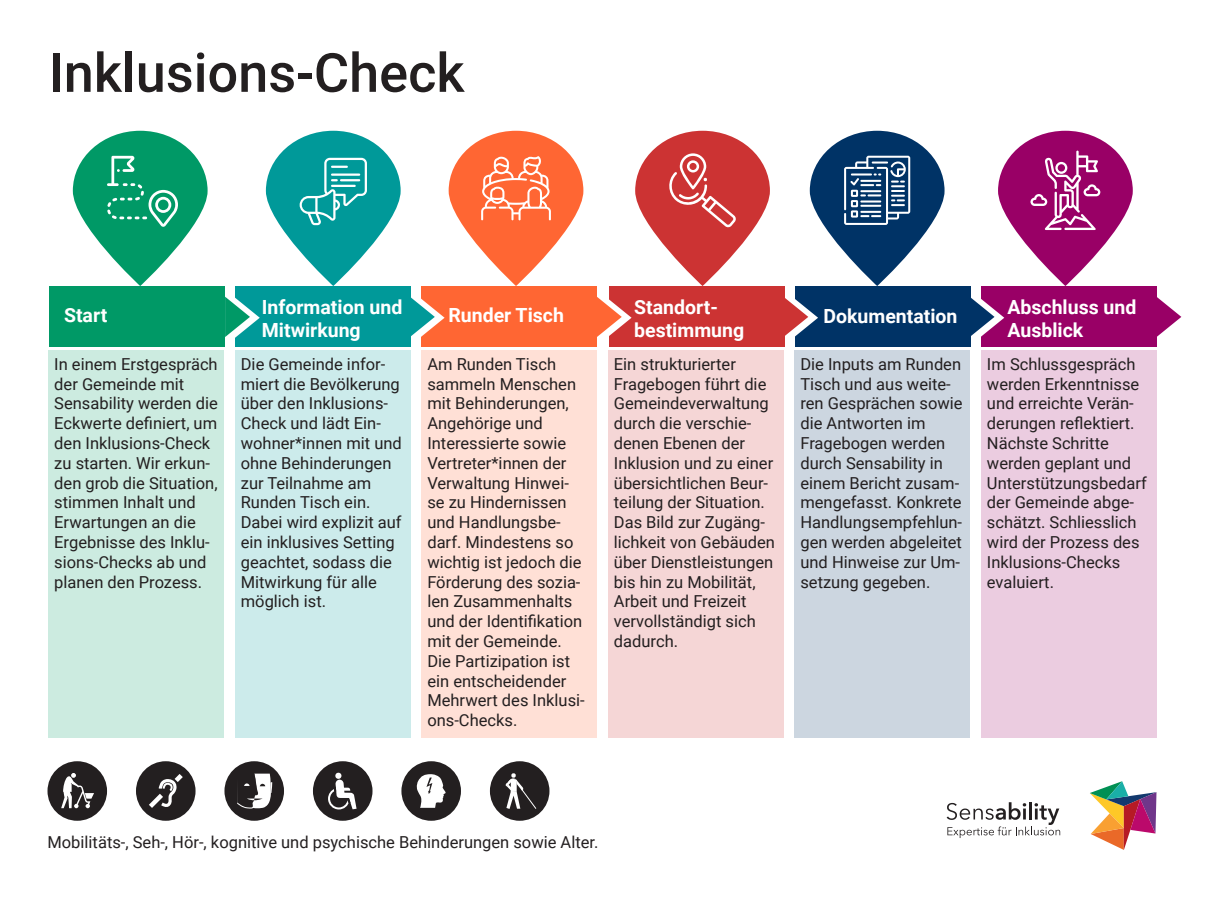
<style>
.page{position:relative;width:1229px;height:910px;background:#fff}
.page>*{position:absolute;margin:0;border:0;box-sizing:border-box;transform-origin:0 0}
.t1{font:500 54px "Roboto";color:#231f20}
.t2{font:700 19.5px/23.4px "Roboto";color:#fff}
.t3{font:16.5px/19.8px "Roboto";color:#231f20}
</style>
<div class="page">
<div style="left:50px;top:286px;width:175px;height:61px;background:#096"></div>
<div style="left:235px;top:286px;width:175px;height:61px;background:#099"></div>
<div style="left:421px;top:286px;width:176px;height:61px;background:#f63"></div>
<div style="left:609px;top:286px;width:175px;height:61px;background:#c33"></div>
<div style="left:795px;top:286px;width:175px;height:61px;background:#036"></div>
<div style="left:981px;top:286px;width:175px;height:61px;background:#906"></div>
<div style="left:49px;top:350px;width:175px;height:388px;background:#ccebe0"></div>
<div style="left:235px;top:350px;width:175px;height:388px;background:#ccebeb"></div>
<div style="left:421px;top:350px;width:176px;height:388px;background:#ffe0d6"></div>
<div style="left:608px;top:350px;width:175px;height:388px;background:#f5d6d6"></div>
<div style="left:794px;top:350px;width:175px;height:388px;background:#ccd6e0"></div>
<div style="left:981px;top:350px;width:175px;height:388px;background:#ebcce0"></div>
<div style="left:47px;top:761px;width:60px;height:60px;background:#231f20;border-radius:50%"></div>
<svg style="left:61px;top:773px;width:33px;height:35px"></svg>
<div style="left:136px;top:761px;width:59px;height:60px;background:#231f20;border-radius:50%"></div>
<svg style="left:149px;top:774px;width:34px;height:34px"></svg>
<div style="left:224px;top:761px;width:60px;height:60px;background:#231f20;border-radius:50%"></div>
<svg style="left:237px;top:773px;width:35px;height:36px"></svg>
<div style="left:313px;top:761px;width:59px;height:60px;background:#231f20;border-radius:50%"></div>
<svg style="left:328px;top:772px;width:28px;height:38px"></svg>
<div style="left:401px;top:761px;width:60px;height:60px;background:#231f20;border-radius:50%"></div>
<svg style="left:416px;top:774px;width:30px;height:34px"></svg>
<div style="left:490px;top:761px;width:59px;height:60px;background:#231f20;border-radius:50%"></div>
<svg style="left:505px;top:773px;width:32px;height:36px"></svg>
<svg style="left:635px;top:131px;width:135px;height:155px"></svg>
<svg style="left:809px;top:131px;width:135px;height:155px"></svg>
<svg style="left:998px;top:131px;width:134px;height:155px"></svg>
<svg style="left:73px;top:131px;width:135px;height:155px"></svg>
<svg style="left:946px;top:802px;width:114px;height:36px"></svg>
<svg style="left:1090px;top:781px;width:66px;height:69px"></svg>
<svg style="left:448px;top:131px;width:135px;height:155px"></svg>
<svg style="left:266px;top:131px;width:134px;height:155px"></svg>
<hr style="left:331px;top:185px;width:25px;height:2px;background:#fff">
<svg style="left:225px;top:297px;width:35px;height:41px"></svg>
<svg style="left:410px;top:297px;width:34px;height:41px"></svg>
<svg style="left:597px;top:297px;width:34px;height:40px"></svg>
<svg style="left:784px;top:297px;width:34px;height:41px"></svg>
<svg style="left:970px;top:297px;width:34px;height:41px"></svg>
<svg style="left:1156px;top:297px;width:26px;height:41px"></svg>
<h1 class="t1" style="left:49px;top:35px;width:417px">Inklusions-Check</h1>
<p class="t2" style="left:64px;top:303px;width:45px">Start</p>
<p class="t2" style="left:262px;top:294px;width:142px">Information und<br>Mitwirkung</p>
<p class="t2" style="left:448px;top:303px;width:117px">Runder Tisch</p>
<p class="t2" style="left:634px;top:294px;width:112px">Standort&shy;bestimmung</p>
<p class="t2" style="left:823px;top:304px;width:136px">Dokumentation</p>
<p class="t2" style="left:1007px;top:294px;width:131px">Abschluss und<br>Ausblick</p>
<p class="t3" style="left:54px;top:353px;width:165px">In einem Erstgespräch der Gemeinde mit<br>Sensability werden die<br>Eckwerte definiert, um den Inklusions-Check zu starten. Wir erkun&shy;den grob die Situation, stimmen Inhalt und<br>Erwartungen an die<br>Ergebnisse des Inklu&shy;sions-Checks ab und planen den Prozess.</p>
<p class="t3" style="left:241px;top:353px;width:163px">Die Gemeinde infor&shy;miert die Bevölkerung über den Inklusions-<br>Check und lädt Ein&shy;wohner*innen mit und ohne Behinderungen zur Teilnahme am<br>Runden Tisch ein.<br>Dabei wird explizit auf ein inklusives Setting geachtet, sodass die<br>Mitwirkung für alle möglich ist.</p>
<p class="t3" style="left:427px;top:353px;width:159px">Am Runden Tisch sammeln Menschen mit Behinderungen,<br>Angehörige und<br>Interessierte sowie<br>Vertreter*innen der<br>Verwaltung Hinwei&shy;se zu Hindernissen und Handlungsbe&shy;darf. Mindestens so wichtig ist jedoch die<br>Förderung des sozia&shy;len Zusammenhalts und der Identifikation mit der Gemeinde.<br>Die Partizipation ist ein entscheidender<br>Mehrwert des Inklusi&shy;ons-Checks.</p>
<p class="t3" style="left:614px;top:353px;width:163px">Ein strukturierter<br>Fragebogen führt die<br>Gemeindeverwaltung durch die verschie&shy;denen Ebenen der<br>Inklusion und zu einer übersichtlichen Beur&shy;teilung der Situation.<br>Das Bild zur Zugäng&shy;lichkeit von Gebäuden über Dienstleistungen bis hin zu Mobilität,<br>Arbeit und Freizeit vervollständigt sich dadurch.</p>
<p class="t3" style="left:800px;top:353px;width:164px">Die Inputs am Runden<br>Tisch und aus weite&shy;ren Gesprächen sowie die Antworten im<br>Fragebogen werden durch Sensability in einem Bericht zusam&shy;mengefasst. Konkrete<br>Handlungsempfehlun&shy;gen werden abgeleitet und Hinweise zur Um&shy;setzung gegeben.</p>
<p class="t3" style="left:987px;top:353px;width:161px">Im Schlussgespräch werden Erkenntnisse und erreichte Verän&shy;derungen reflektiert.<br>Nächste Schritte werden geplant und<br>Unterstützungsbedarf der Gemeinde abge&shy;schätzt. Schliesslich wird der Prozess des<br>Inklusions-Checks evaluiert.</p>
<p class="t3" style="left:47px;top:832px;width:552px">Mobilitäts-, Seh-, Hör-, kognitive und psychische Behinderungen sowie Alter.</p>
</div>
